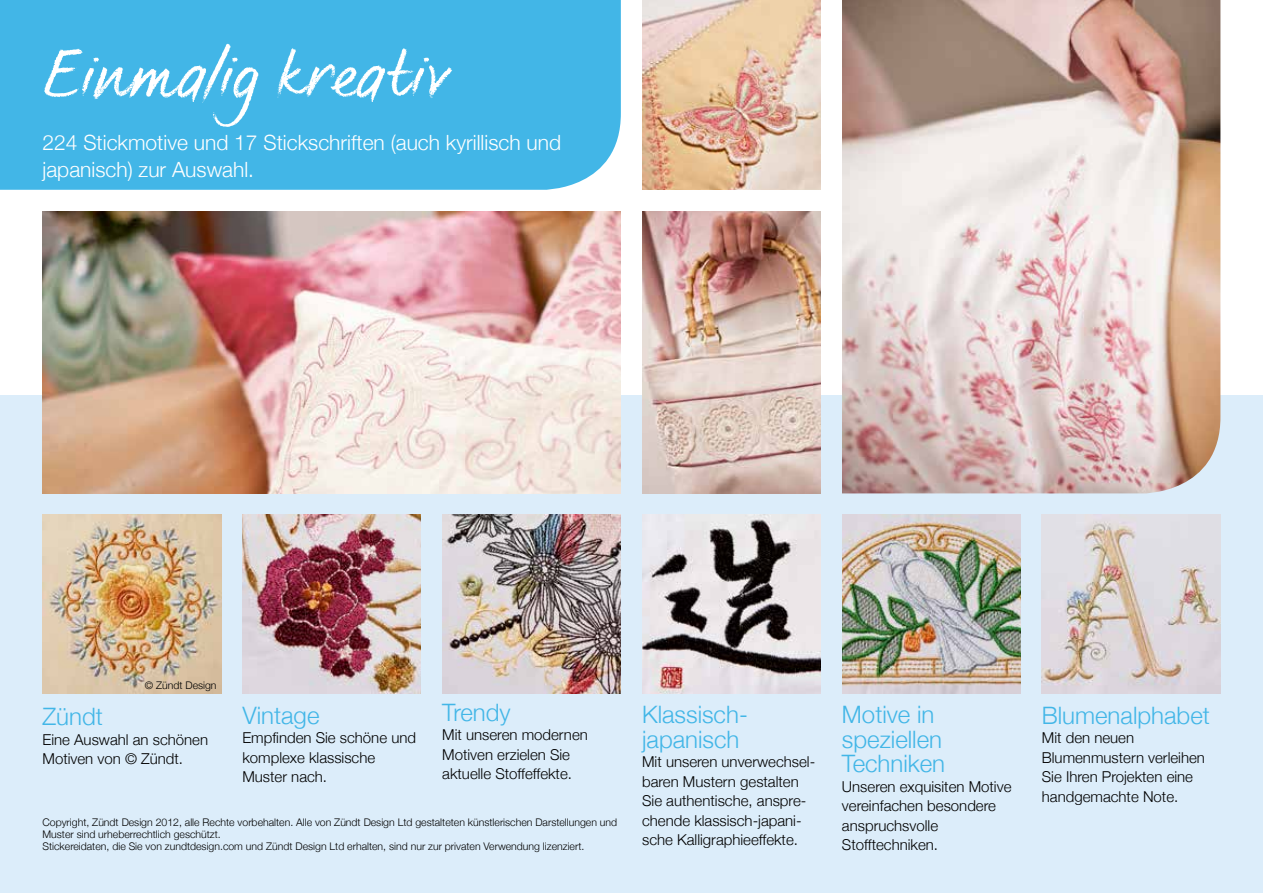
<style>
.page{position:relative;width:1263px;height:893px;background:#fff}
.page>*{position:absolute;margin:0;border:0;box-sizing:border-box;transform-origin:0 0}
.t1{font:66px "FS Sammy";color:#fff}
.t2{font:300 24px/24.6px "Helvetica Neue";color:#42b6e7}
.t3{font:300 21px/27px "Helvetica Neue";color:#fff}
.t4{font:300 15px/19.5px "Helvetica Neue";color:#000}
.t5{font:300 10.5px/12px "Helvetica Neue";color:#000}
</style>
<div class="page">
<div style="left:0;top:395px;width:1263px;height:498px;background:#dcedfa"></div>
<img style="left:43px;top:211px;width:578px;height:282px">
<img style="left:1042px;top:515px;width:178px;height:178px">
<img style="left:442px;top:515px;width:179px;height:178px">
<img style="left:842px;top:515px;width:178px;height:178px">
<img style="left:242px;top:515px;width:179px;height:178px">
<img style="left:43px;top:515px;width:178px;height:178px">
<img style="left:642px;top:515px;width:179px;height:178px">
<img style="left:842px;top:0;width:378px;height:493px">
<img style="left:642px;top:211px;width:179px;height:282px">
<img style="left:642px;top:0;width:179px;height:190px">
<div style="left:0;top:0;width:621px;height:190px;background:#42b6e7"></div>
<h1 class="t1" style="left:43px;top:34px;width:406px">Einmalig kreativ</h1>
<h3 class="t3" style="left:43px;top:129px;width:520px">224 Stickmotive und 17 Stickschriften (auch kyrillisch und japanisch) zur Auswahl.</h3>
<p class="t5" style="left:145px;top:679px;width:73px">© Zündt Design</p>
<h2 class="t2" style="left:43px;top:704px;width:62px">Zündt</h2>
<p class="t4" style="left:43px;top:729px;width:167px">Eine Auswahl an schönen<br>Motiven von © Zündt.</p>
<h2 class="t2" style="left:242px;top:702px;width:79px">Vintage</h2>
<p class="t4" style="left:242px;top:728px;width:175px">Empfinden Sie schöne und komplexe klassische<br>Muster nach.</p>
<h2 class="t2" style="left:442px;top:699px;width:70px">Trendy</h2>
<p class="t4" style="left:442px;top:725px;width:147px">Mit unseren modernen<br>Motiven erzielen Sie aktuelle Stoffeffekte.</p>
<p class="t5" style="left:43px;top:816px;width:576px">Copyright, Zündt Design 2012, alle Rechte vorbehalten. Alle von Zündt Design Ltd gestalteten künstlerischen Darstellungen und<br>Muster sind urheberrechtlich geschützt.<br>Stickereidaten, die Sie von zundtdesign.com und Zündt Design Ltd erhalten, sind nur zur privaten Verwendung lizenziert.</p>
<h2 class="t2" style="left:642px;top:702px;width:107px">Klassisch&shy;japanisch</h2>
<p class="t4" style="left:642px;top:752px;width:175px">Mit unseren unverwechsel&shy;baren Mustern gestalten<br>Sie authentische, anspre&shy;chende klassisch-japani&shy;sche Kalligraphieeffekte.</p>
<h2 class="t2" style="left:842px;top:702px;width:105px">Motive in speziellen<br>Techniken</h2>
<p class="t4" style="left:842px;top:776px;width:171px">Unseren exquisiten Motive vereinfachen besondere anspruchsvolle<br>Stofftechniken.</p>
<h2 class="t2" style="left:1042px;top:702px;width:170px">Blumenalphabet</h2>
<p class="t4" style="left:1042px;top:728px;width:165px">Mit den neuen<br>Blumenmustern verleihen<br>Sie Ihren Projekten eine handgemachte Note.</p>
</div>
